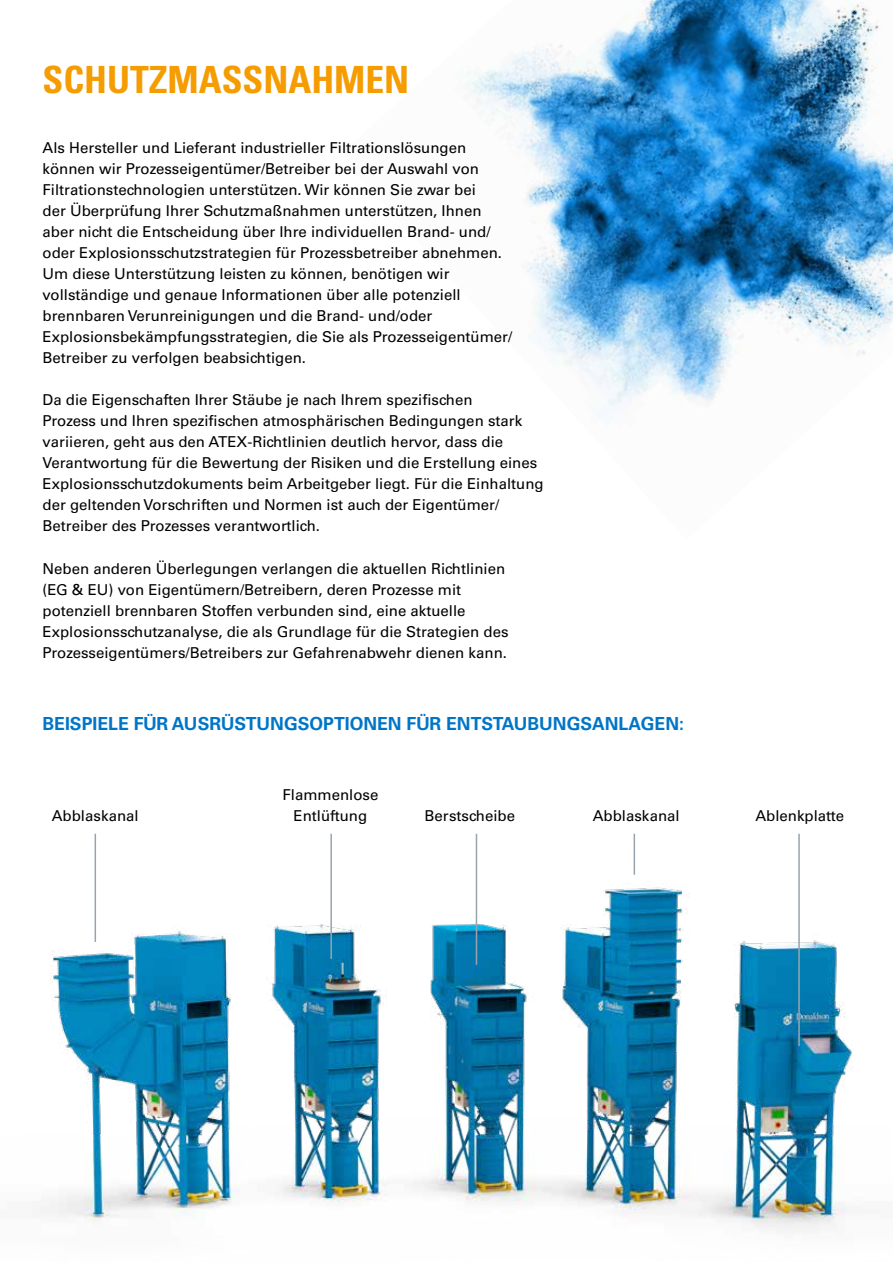
<style>
.page{position:relative;width:893px;height:1263px;background:#fff}
.page>*{position:absolute;margin:0;border:0;box-sizing:border-box;transform-origin:0 0}
.t1{font:700 condensed 37.5px "Univers LT Std";color:#f59c00}
.t2{font:700 18px "Univers LT Pro 65";color:#0075c8}
.t3{font:15px/21px "Univers LT Std";color:#000}
</style>
<div class="page">
<img style="left:465px;top:0;width:428px;height:407px">
<img style="left:41px;top:857px;width:811px;height:374px">
<hr style="left:95px;top:834px;width:1px;height:108px;background:#97a4ae">
<hr style="left:330px;top:834px;width:2px;height:125px;background:#97a4ae">
<hr style="left:476px;top:834px;width:1px;height:131px;background:#97a4ae">
<hr style="left:798px;top:834px;width:2px;height:212px;background:#97a4ae">
<hr style="left:634px;top:834px;width:1px;height:41px;background:#97a4ae">
<p class="t1" style="left:43px;top:57px;width:368px">SCHUTZMASSNAHMEN</p>
<p class="t3" style="left:43px;top:137px;width:471px">Als Hersteller und Lieferant industrieller Filtrationslösungen können wir Prozesseigentümer/Betreiber bei der Auswahl von Filtrationstechnologien unterstützen. Wir können Sie zwar bei<br>der Überprüfung Ihrer Schutzmaßnahmen unterstützen, Ihnen aber nicht die Entscheidung über Ihre individuellen Brand- und/ oder Explosionsschutzstrategien für Prozessbetreiber abnehmen.<br>Um diese Unterstützung leisten zu können, benötigen wir vollständige und genaue Informationen über alle potenziell brennbaren Verunreinigungen und die Brand- und/oder Explosionsbekämpfungsstrategien, die Sie als Prozesseigentümer/ Betreiber zu verfolgen beabsichtigen.</p>
<p class="t3" style="left:43px;top:389px;width:503px">Da die Eigenschaften Ihrer Stäube je nach Ihrem spezifischen<br>Prozess und Ihren spezifischen atmosphärischen Bedingungen stark variieren, geht aus den ATEX-Richtlinien deutlich hervor, dass die Verantwortung für die Bewertung der Risiken und die Erstellung eines Explosionsschutzdokuments beim Arbeitgeber liegt. Für die Einhaltung der geltenden Vorschriften und Normen ist auch der Eigentümer/ Betreiber des Prozesses verantwortlich.</p>
<p class="t3" style="left:43px;top:558px;width:468px">Neben anderen Überlegungen verlangen die aktuellen Richtlinien (EG &amp; EU) von Eigentümern/Betreibern, deren Prozesse mit potenziell brennbaren Stoffen verbunden sind, eine aktuelle Explosionsschutzanalyse, die als Grundlage für die Strategien des Prozesseigentümers/Betreibers zur Gefahrenabwehr dienen kann.</p>
<p class="t2" style="left:43px;top:713px;width:643px">BEISPIELE FÜR AUSRÜSTUNGSOPTIONEN FÜR ENTSTAUBUNGSANLAGEN:</p>
<p class="t3" style="left:52px;top:805px;width:88px">Abblaskanal</p>
<p class="t3" style="left:282px;top:784px;width:97px;text-align:center">Flammenlose<br>Entlüftung</p>
<p class="t3" style="left:425px;top:805px;width:92px">Berstscheibe</p>
<p class="t3" style="left:593px;top:805px;width:88px">Abblaskanal</p>
<p class="t3" style="left:755px;top:805px;width:90px">Ablenkplatte</p>
</div>
